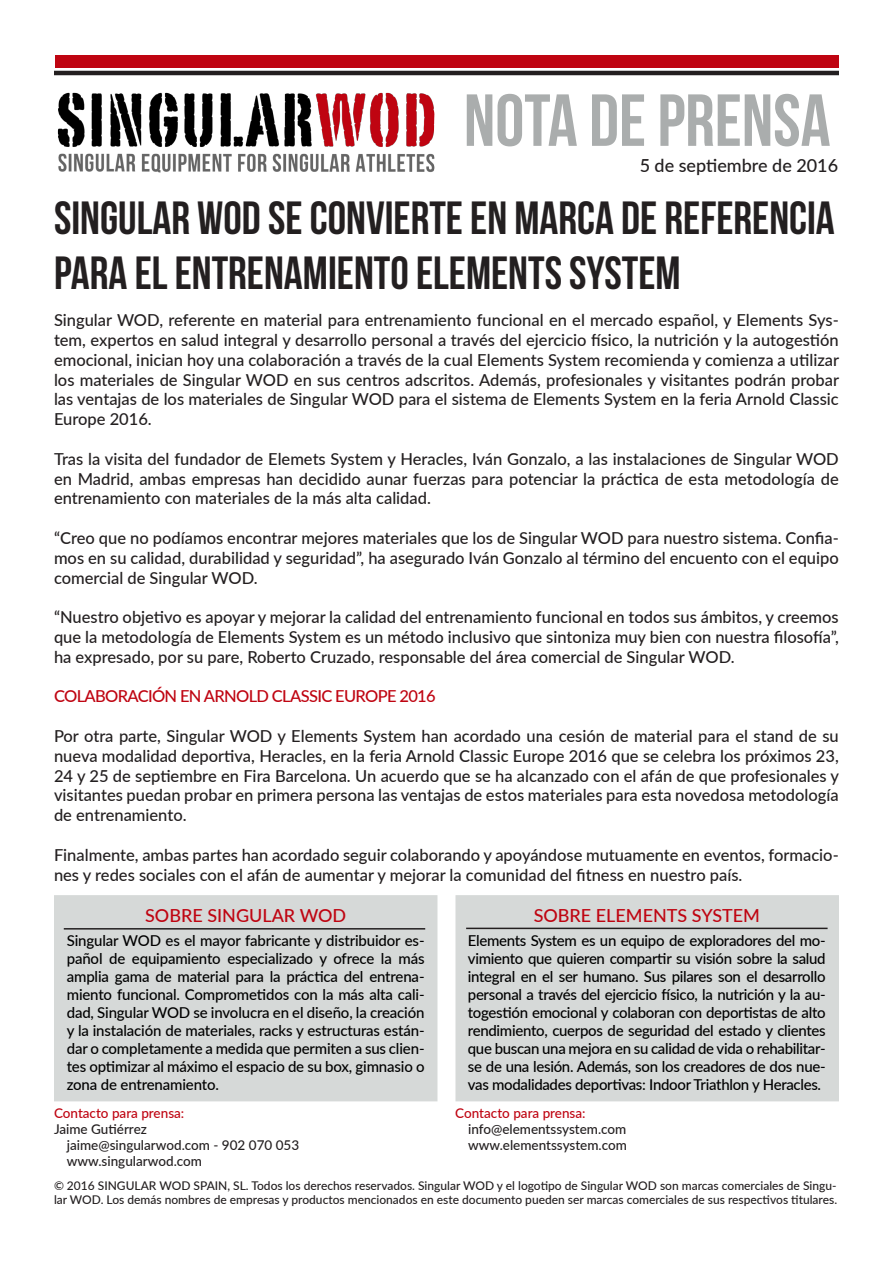
<style>
.page{position:relative;width:893px;height:1263px;background:#fff}
.page>*{position:absolute;margin:0;border:0;box-sizing:border-box;transform-origin:0 0}
.t1{font:73.5px "Bebas Neue";color:#aaadad}
.t2{font:46.5px/55.8px "Bebas Neue";color:#231f20}
.t3{font:500 18px "Lato";color:#bf0411}
.t4{font:500 18px "Lato";color:#231f20}
.t5{font:500 16.5px/19.8px "Lato";color:#231f20;text-align:justify}
.t6{font:500 16.5px "Lato";letter-spacing:-.04em;color:#bf0411}
.t7{font:500 15px/18px "Lato";letter-spacing:-.02em;color:#000;text-align:justify}
.t8{font:500 13.5px "Lato";color:#231f20}
.t9{font:500 13.5px "Lato";color:#bf0411}
.t10{font:500 12px/14.4px "Lato";color:#231f20}
</style>
<div class="page">
<div style="left:54px;top:895px;width:383px;height:206px;background:#d6d9d8"></div>
<div style="left:455px;top:895px;width:384px;height:206px;background:#d6d9d8"></div>
<div style="left:55px;top:55px;width:783px;height:12px;background:#bf0411"></div>
<hr style="left:54px;top:71px;width:785px;height:4px;background:#231f20">
<img style="left:57px;top:92px;width:378px;height:81px">
<hr style="left:64px;top:928px;width:361px;height:1px;background:#231f20">
<hr style="left:466px;top:928px;width:362px;height:1px;background:#231f20">
<p class="t1" style="left:464px;top:80px;width:368px">NOTA DE PRENSA</p>
<p class="t4" style="left:640px;top:152px;width:200px">5 de septiembre de 2016</p>
<p class="t2" style="left:54px;top:189px;width:782px">SINGULAR WOD SE CONVIERTE EN MARCA DE REFERENCIA<br>PARA EL ENTRENAMIENTO ELEMENTS SYSTEM</p>
<p class="t5" style="left:54px;top:310px;width:787px">Singular WOD, referente en material para entrenamiento funcional en el mercado español, y Elements Sys&shy;tem, expertos en salud integral y desarrollo personal a través del ejercicio físico, la nutrición y la autogestión emocional, inician hoy una colaboración a través de la cual Elements System recomienda y comienza a utilizar los materiales de Singular WOD en sus centros adscritos. Además, profesionales y visitantes podrán probar las ventajas de los materiales de Singular WOD para el sistema de Elements System en la feria Arnold Classic Europe 2016.</p>
<p class="t5" style="left:54px;top:448px;width:786px">Tras la visita del fundador de Elemets System y Heracles, Iván Gonzalo, a las instalaciones de Singular WOD en Madrid, ambas empresas han decidido aunar fuerzas para potenciar la práctica de esta metodología de entrenamiento con materiales de la más alta calidad.</p>
<p class="t5" style="left:54px;top:527px;width:786px">“Creo que no podíamos encontrar mejores materiales que los de Singular WOD para nuestro sistema. Confia&shy;mos en su calidad, durabilidad y seguridad”, ha asegurado Iván Gonzalo al término del encuento con el equipo comercial de Singular WOD.</p>
<p class="t5" style="left:54px;top:607px;width:786px">“Nuestro objetivo es apoyar y mejorar la calidad del entrenamiento funcional en todos sus ámbitos, y creemos que la metodología de Elements System es un método inclusivo que sintoniza muy bien con nuestra filosofía”, ha expresado, por su pare, Roberto Cruzado, responsable del área comercial de Singular WOD.</p>
<p class="t6" style="left:54px;top:684px;width:383px">COLABORACIÓN EN ARNOLD CLASSIC EUROPE 2016</p>
<p class="t5" style="left:54px;top:725px;width:787px">Por otra parte, Singular WOD y Elements System han acordado una cesión de material para el stand de su nueva modalidad deportiva, Heracles, en la feria Arnold Classic Europe 2016 que se celebra los próximos 23, 24 y 25 de septiembre en Fira Barcelona. Un acuerdo que se ha alcanzado con el afán de que profesionales y visitantes puedan probar en primera persona las ventajas de estos materiales para esta novedosa metodología de entrenamiento.</p>
<p class="t5" style="left:54px;top:844px;width:786px">Finalmente, ambas partes han acordado seguir colaborando y apoyándose mutuamente en eventos, formacio&shy;nes y redes sociales con el afán de aumentar y mejorar la comunidad del fitness en nuestro país.</p>
<p class="t3" style="left:145px;top:902px;width:203px">SOBRE SINGULAR WOD</p>
<p class="t7" style="left:67px;top:931px;width:359px">Singular WOD es el mayor fabricante y distribuidor es&shy;pañol de equipamiento especializado y ofrece la más amplia gama de material para la práctica del entrena&shy;miento funcional. Comprometidos con la más alta cali&shy;dad, Singular WOD se involucra en el diseño, la creación y la instalación de materiales, racks y estructuras están&shy;dar o completamente a medida que permiten a sus clien&shy;tes optimizar al máximo el espacio de su box, gimnasio o zona de entrenamiento.</p>
<p class="t9" style="left:54px;top:1103px;width:132px">Contacto para prensa:</p>
<p class="t8" style="left:54px;top:1119px;width:94px">Jaime Gutiérrez</p>
<p class="t8" style="left:67px;top:1135px;width:234px">jaime@singularwod.com - 902 070 053</p>
<p class="t8" style="left:67px;top:1151px;width:137px">www.singularwod.com</p>
<p class="t3" style="left:534px;top:902px;width:228px">SOBRE ELEMENTS SYSTEM</p>
<p class="t7" style="left:468px;top:931px;width:359px">Elements System es un equipo de exploradores del mo&shy;vimiento que quieren compartir su visión sobre la salud integral en el ser humano. Sus pilares son el desarrollo personal a través del ejercicio físico, la nutrición y la au&shy;togestión emocional y colaboran con deportistas de alto rendimiento, cuerpos de seguridad del estado y clientes que buscan una mejora en su calidad de vida o rehabilitar&shy;se de una lesión. Además, son los creadores de dos nue&shy;vas modalidades deportivas: Indoor Triathlon y Heracles.</p>
<p class="t9" style="left:455px;top:1103px;width:132px">Contacto para prensa:</p>
<p class="t8" style="left:468px;top:1119px;width:160px">info@elementssystem.com</p>
<p class="t8" style="left:468px;top:1135px;width:160px">www.elementssystem.com</p>
<p class="t10" style="left:54px;top:1178px;width:785px">© 2016 SINGULAR WOD SPAIN, SL. Todos los derechos reservados. Singular WOD y el logotipo de Singular WOD son marcas comerciales de Singu&shy;lar WOD. Los demás nombres de empresas y productos mencionados en este documento pueden ser marcas comerciales de sus respectivos titulares.</p>
</div>
